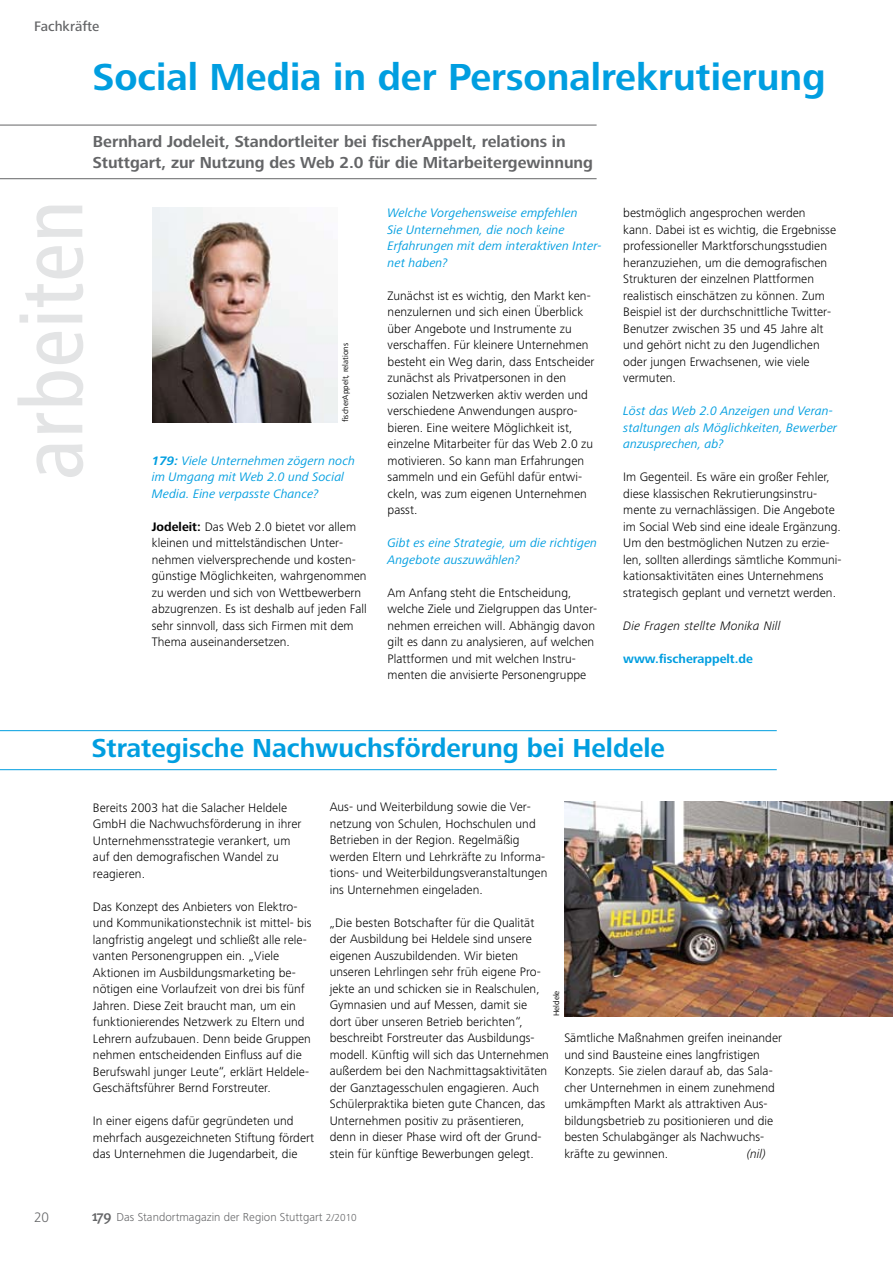
<style>
.page{position:relative;width:893px;height:1263px;background:#fff}
.page>*{position:absolute;margin:0;border:0;box-sizing:border-box;transform-origin:0 0}
.t1{font:500 condensed 90px "Frutiger Next LT";color:#e3e4e5}
.t2{font:700 39px "Frutiger Next LT";color:#009ee0}
.t3{font:700 27px "Frutiger Next LT";color:#009ee0}
.t4{font:700 16.5px/21px "Frutiger Next LT";color:#646567}
.t5{font:500 14.25px "Frutiger Next LT";color:#646567}
.t6{font:300 14.25px "Frutiger Next LT";color:#646567}
.t7{font:300 12.75px/16.5px "Frutiger Next LT";letter-spacing:.005em;color:#000}
.t8{font:italic 12.75px/16.5px "Frutiger Next LT";color:#009ee0}
.t9{font:italic 300 12.75px "Frutiger Next LT";color:#000}
.t10{font:700 12.75px "Frutiger Next LT";color:#009ee0}
.t11{font:300 12px "Frutiger Next LT";color:#646567}
.t12{font:8.25px "Frutiger Next LT";color:#000}
.s1{font-weight:700}
.s2{font-family:"Meta Plus";font-weight:500;font-size:15px}
.s3{font-size:10.5px}
</style>
<div class="page">
<hr style="left:0;top:125px;width:597px;height:1px;background:#646567">
<hr style="left:0;top:178px;width:597px;height:1px;background:#646567">
<hr style="left:0;top:730px;width:777px;height:1px;background:#009ee0">
<hr style="left:0;top:769px;width:777px;height:1px;background:#009ee0">
<img style="left:153px;top:208px;width:184px;height:214px">
<img style="left:564px;top:801px;width:329px;height:215px">
<p class="t5" style="left:34px;top:18px;width:67px">Fachkräfte</p>
<h2 class="t2" style="left:93px;top:55px;width:734px">Social Media in der Personalrekrutierung</h2>
<p class="t4" style="left:93px;top:131px;width:502px">Bernhard Jodeleit, Standortleiter bei fischerAppelt, relations in<br>Stuttgart, zur Nutzung des Web 2.0 für die Mitarbeitergewinnung</p>
<h1 class="t1" style="left:3px;top:480px;width:282px;rotate:-90deg">arbeiten</h1>
<p class="t12" style="left:341px;top:422px;width:81px;rotate:-90deg">fischerAppelt, relations</p>
<p class="t8" style="left:152px;top:452px;width:205px"><span class="s1">179:</span> Viele Unternehmen zögern noch im Umgang mit Web 2.0 und Social<br>Media. Eine verpasste Chance?</p>
<p class="t7" style="left:152px;top:518px;width:216px"><span class="s1">Jodeleit:</span> Das Web 2.0 bietet vor allem kleinen und mittelständischen Unter&shy;nehmen vielversprechende und kosten&shy;günstige Möglichkeiten, wahrgenommen zu werden und sich von Wettbewerbern abzugrenzen. Es ist deshalb auf jeden Fall sehr sinnvoll, dass sich Firmen mit dem Thema auseinandersetzen.</p>
<p class="t8" style="left:388px;top:205px;width:215px">Welche Vorgehensweise empfehlen<br>Sie Unternehmen, die noch keine<br>Erfahrungen mit dem interaktiven Inter&shy;net haben?</p>
<p class="t7" style="left:388px;top:287px;width:209px">Zunächst ist es wichtig, den Markt ken&shy;nenzulernen und sich einen Überblick über Angebote und Instrumente zu verschaffen. Für kleinere Unternehmen besteht ein Weg darin, dass Entscheider zunächst als Privatpersonen in den sozialen Netzwerken aktiv werden und verschiedene Anwendungen auspro&shy;bieren. Eine weitere Möglichkeit ist, einzelne Mitarbeiter für das Web 2.0 zu motivieren. So kann man Erfahrungen sammeln und ein Gefühl dafür entwi&shy;ckeln, was zum eigenen Unternehmen passt.</p>
<p class="t8" style="left:388px;top:535px;width:211px">Gibt es eine Strategie, um die richtigen<br>Angebote auszuwählen?</p>
<p class="t7" style="left:388px;top:584px;width:211px">Am Anfang steht die Entscheidung, welche Ziele und Zielgruppen das Unter&shy;nehmen erreichen will. Abhängig davon gilt es dann zu analysieren, auf welchen Plattformen und mit welchen Instru&shy;menten die anvisierte Personengruppe</p>
<p class="t7" style="left:623px;top:205px;width:214px">bestmöglich angesprochen werden kann. Dabei ist es wichtig, die Ergebnisse professioneller Marktforschungsstudien heranzuziehen, um die demografischen Strukturen der einzelnen Plattformen realistisch einschätzen zu können. Zum Beispiel ist der durchschnittliche Twitter-Benutzer zwischen 35 und 45 Jahre alt und gehört nicht zu den Jugendlichen oder jungen Erwachsenen, wie viele vermuten.</p>
<p class="t8" style="left:623px;top:403px;width:215px">Löst das Web 2.0 Anzeigen und Veran&shy;staltungen als Möglichkeiten, Bewerber anzusprechen, ab?</p>
<p class="t7" style="left:623px;top:469px;width:220px">Im Gegenteil. Es wäre ein großer Fehler, diese klassischen Rekrutierungsinstru&shy;mente zu vernachlässigen. Die Angebote im Social Web sind eine ideale Ergänzung.<br>Um den bestmöglichen Nutzen zu erzie&shy;len, sollten allerdings sämtliche Kommuni&shy;kationsaktivitäten eines Unternehmens strategisch geplant und vernetzt werden.</p>
<p class="t9" style="left:623px;top:619px;width:159px">Die Fragen stellte Monika Nill</p>
<p class="t10" style="left:623px;top:651px;width:131px">www.fischerappelt.de</p>
<h3 class="t3" style="left:92px;top:732px;width:575px">Strategische Nachwuchsförderung bei Heldele</h3>
<p class="t7" style="left:93px;top:799px;width:210px">Bereits 2003 hat die Salacher Heldele<br>GmbH die Nachwuchsförderung in ihrer<br>Unternehmensstrategie verankert, um auf den demografischen Wandel zu reagieren.</p>
<p class="t7" style="left:93px;top:898px;width:220px">Das Konzept des Anbieters von Elektro&shy;und Kommunikationstechnik ist mittel- bis langfristig angelegt und schließt alle rele&shy;vanten Personengruppen ein. „Viele Aktionen im Ausbildungsmarketing be&shy;nötigen eine Vorlaufzeit von drei bis fünf Jahren. Diese Zeit braucht man, um ein funktionierendes Netzwerk zu Eltern und Lehrern aufzubauen. Denn beide Gruppen nehmen entscheidenden Einfluss auf die Berufswahl junger Leute“, erklärt Heldele-Geschäftsführer Bernd Forstreuter.</p>
<p class="t7" style="left:93px;top:1112px;width:223px">In einer eigens dafür gegründeten und mehrfach ausgezeichneten Stiftung fördert das Unternehmen die Jugendarbeit, die</p>
<p class="t7" style="left:330px;top:799px;width:219px">Aus- und Weiterbildung sowie die Ver&shy;netzung von Schulen, Hochschulen und Betrieben in der Region. Regelmäßig werden Eltern und Lehrkräfte zu Informa&shy;tions- und Weiterbildungsveranstaltungen ins Unternehmen eingeladen.</p>
<p class="t7" style="left:330px;top:914px;width:221px">„Die besten Botschafter für die Qualität der Ausbildung bei Heldele sind unsere eigenen Auszubildenden. Wir bieten unseren Lehrlingen sehr früh eigene Pro&shy;jekte an und schicken sie in Realschulen, Gymnasien und auf Messen, damit sie dort über unseren Betrieb berichten“, beschreibt Forstreuter das Ausbildungs&shy;modell. Künftig will sich das Unternehmen außerdem bei den Nachmittagsaktivitäten der Ganztagesschulen engagieren. Auch Schülerpraktika bieten gute Chancen, das Unternehmen positiv zu präsentieren, denn in dieser Phase wird oft der Grund&shy;stein für künftige Bewerbungen gelegt.</p>
<p class="t12" style="left:552px;top:1016px;width:27px;rotate:-90deg">Heldele</p>
<p class="t7" style="left:564px;top:1030px;width:219px">Sämtliche Maßnahmen greifen ineinander und sind Bausteine eines langfristigen Konzepts. Sie zielen darauf ab, das Sala&shy;cher Unternehmen in einem zunehmend umkämpften Markt als attraktiven Aus&shy;bildungsbetrieb zu positionieren und die besten Schulabgänger als Nachwuchs&shy;kräfte zu gewinnen.</p>
<p class="t9" style="left:747px;top:1147px;width:21px">(nil)</p>
<p class="t6" style="left:34px;top:1210px;width:17px">20</p>
<p class="t11" style="left:92px;top:1210px;width:267px"><span class="s2">179</span> Das Standortmagazin der Region Stuttgart <span class="s3">2/2010</span></p>
</div>
